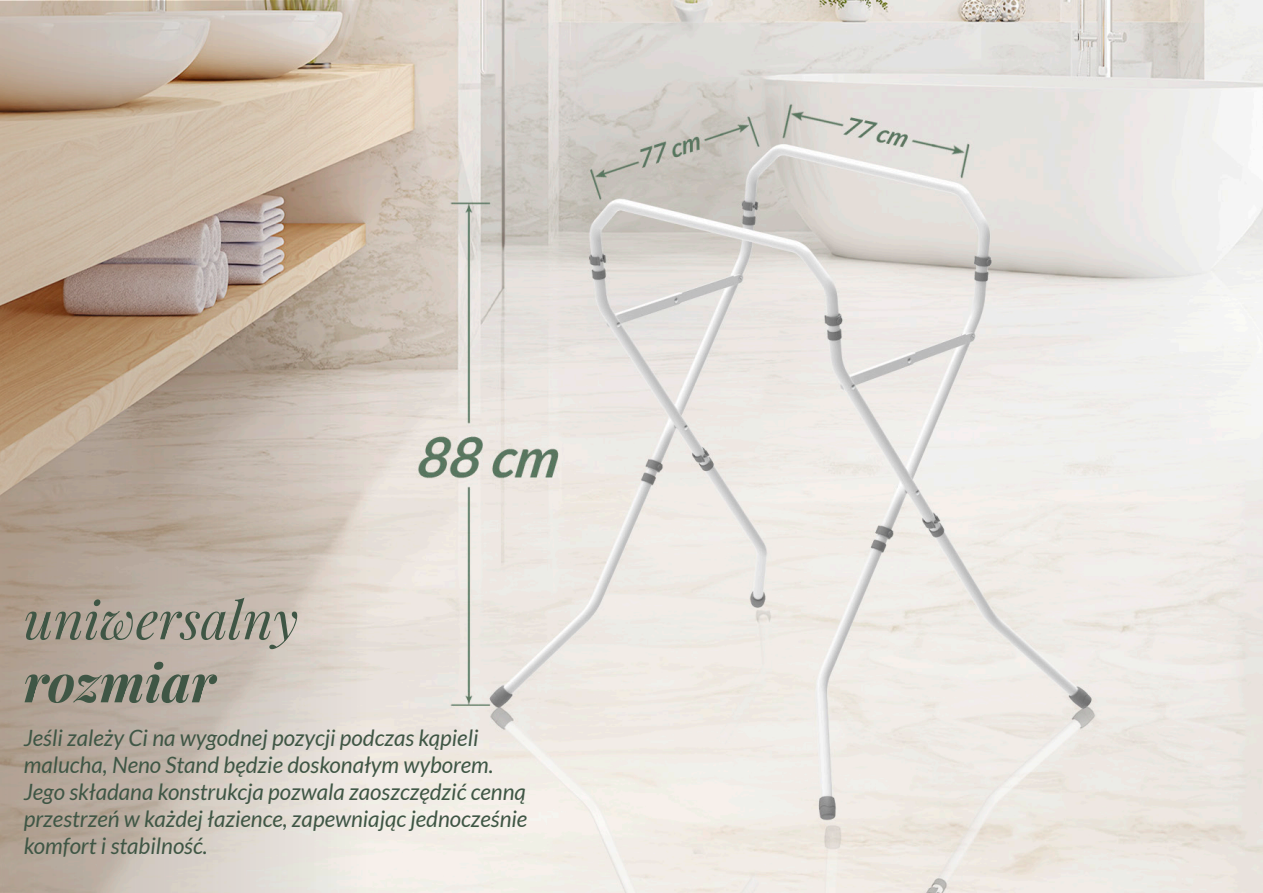
<style>
.page{position:relative;width:1263px;height:893px;background:#fff}
.page>*{position:absolute;margin:0;border:0;box-sizing:border-box;transform-origin:0 0}
.t1{font:italic 52.5px "Playfair Display";color:#3f5645}
.t2{font:italic 700 52.5px "Playfair Display";color:#3f5645}
.t3{font:italic 22.5px/27px "Lato";color:#3f5645}
</style>
<div class="page">
<img style="left:0;top:0;width:1263px;height:893px">
<svg style="left:0;top:1px;width:368px;height:892px;background:#c2b2a3"></svg>
<h1 class="t1" style="left:24px;top:579px;width:276px">uniwersalny</h1>
<h1 class="t2" style="left:24px;top:640px;width:193px">rozmiar</h1>
<p class="t3" style="left:24px;top:725px;width:505px">Jeśli zależy Ci na wygodnej pozycji podczas kąpieli malucha, Neno Stand będzie doskonałym wyborem.<br>Jego składana konstrukcja pozwala zaoszczędzić cenną przestrzeń w każdej łazience, zapewniając jednocześnie komfort i stabilność.</p>
</div>
